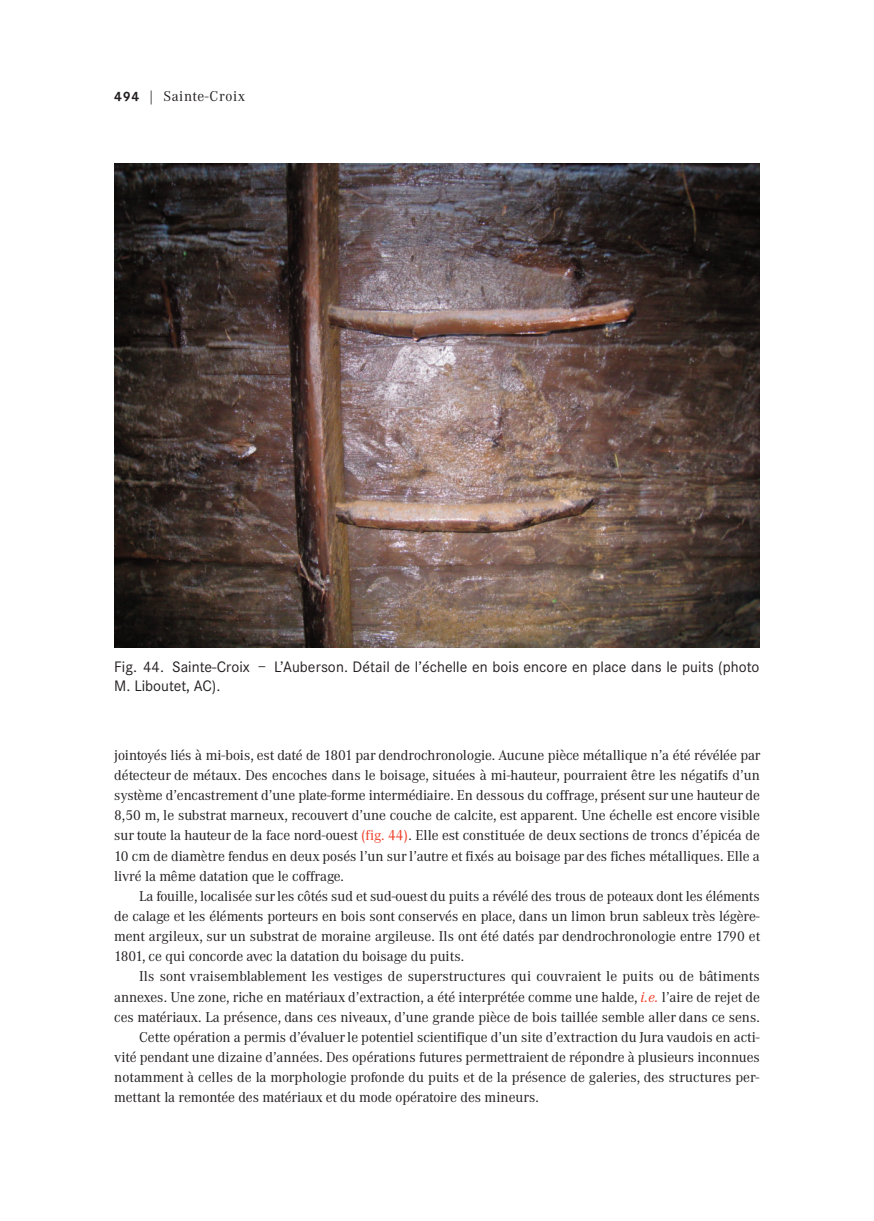
<style>
.page{position:relative;width:874px;height:1221px;background:#fff}
.page>*{position:absolute;margin:0;border:0;box-sizing:border-box;transform-origin:0 0}
.t1{font:15.75px/19.2px "Corporate S";letter-spacing:.005em;color:#231f20}
.t2{font:14px/20.1px "Corporate ABQ";color:#231f20;text-align:justify}
.t3{font:14px "Corporate ABQ";letter-spacing:.05em;color:#231f20}
.s1{font-family:"Corporate S";font-weight:700}
.s2{font-family:"Corporate S";font-weight:300}
.s3{color:#ef3c25}
.s4{font-style:italic;color:#ef3c25}
</style>
<div class="page">
<img style="left:114px;top:164px;width:645px;height:483px">
<p class="t3" style="left:114px;top:91px;width:133px"><span class="s1">494</span> <span class="s2">|</span> Sainte-Croix</p>
<p class="t1" style="left:114px;top:656px;width:646px">Fig. 44. Sainte-Croix – L’Auberson. Détail de l’échelle en bois encore en place dans le puits (photo<br>M. Liboutet, AC).</p>
<p class="t2" style="left:114px;top:746px;width:647px">jointoyés liés à mi-bois, est daté de 1801 par dendrochronologie. Aucune pièce métallique n’a été révélée par détecteur de métaux. Des encoches dans le boisage, situées à mi-hauteur, pourraient être les négatifs d’un système d’encastrement d’une plate-forme intermédiaire. En dessous du coffrage, présent sur une hauteur de 8,50 m, le substrat marneux, recouvert d’une couche de calcite, est apparent. Une échelle est encore visible sur toute la hauteur de la face nord-ouest <span class="s3">(fig. 44)</span>. Elle est constituée de deux sections de troncs d’épicéa de 10 cm de diamètre fendus en deux posés l’un sur l’autre et fixés au boisage par des fiches métalliques. Elle a livré la même datation que le coffrage.</p>
<p class="t2" style="left:114px;top:887px;width:647px;text-indent:25px">La fouille, localisée sur les côtés sud et sud-ouest du puits a révélé des trous de poteaux dont les éléments de calage et les éléments porteurs en bois sont conservés en place, dans un limon brun sableux très légère&shy;ment argileux, sur un substrat de moraine argileuse. Ils ont été datés par dendrochronologie entre 1790 et 1801, ce qui concorde avec la datation du boisage du puits.</p>
<p class="t2" style="left:139px;top:967px;width:622px">Ils sont vraisemblablement les vestiges de superstructures qui couvraient le puits ou de bâtiments</p>
<p class="t2" style="left:114px;top:987px;width:646px">annexes. Une zone, riche en matériaux d’extraction, a été interprétée comme une halde, <span class="s4">i.e.</span> l’aire de rejet de</p>
<p class="t2" style="left:114px;top:1008px;width:646px">ces matériaux. La présence, dans ces niveaux, d’une grande pièce de bois taillée semble aller dans ce sens.</p>
<p class="t2" style="left:139px;top:1028px;width:622px">Cette opération a permis d’évaluer le potentiel scientifique d’un site d’extraction du Jura vaudois en acti-</p>
<p class="t2" style="left:114px;top:1048px;width:646px">vité pendant une dizaine d’années. Des opérations futures permettraient de répondre à plusieurs inconnues</p>
<p class="t2" style="left:114px;top:1068px;width:646px">notamment à celles de la morphologie profonde du puits et de la présence de galeries, des structures per-</p>
<p class="t2" style="left:114px;top:1088px;width:426px">mettant la remontée des matériaux et du mode opératoire des mineurs.</p>
</div>
